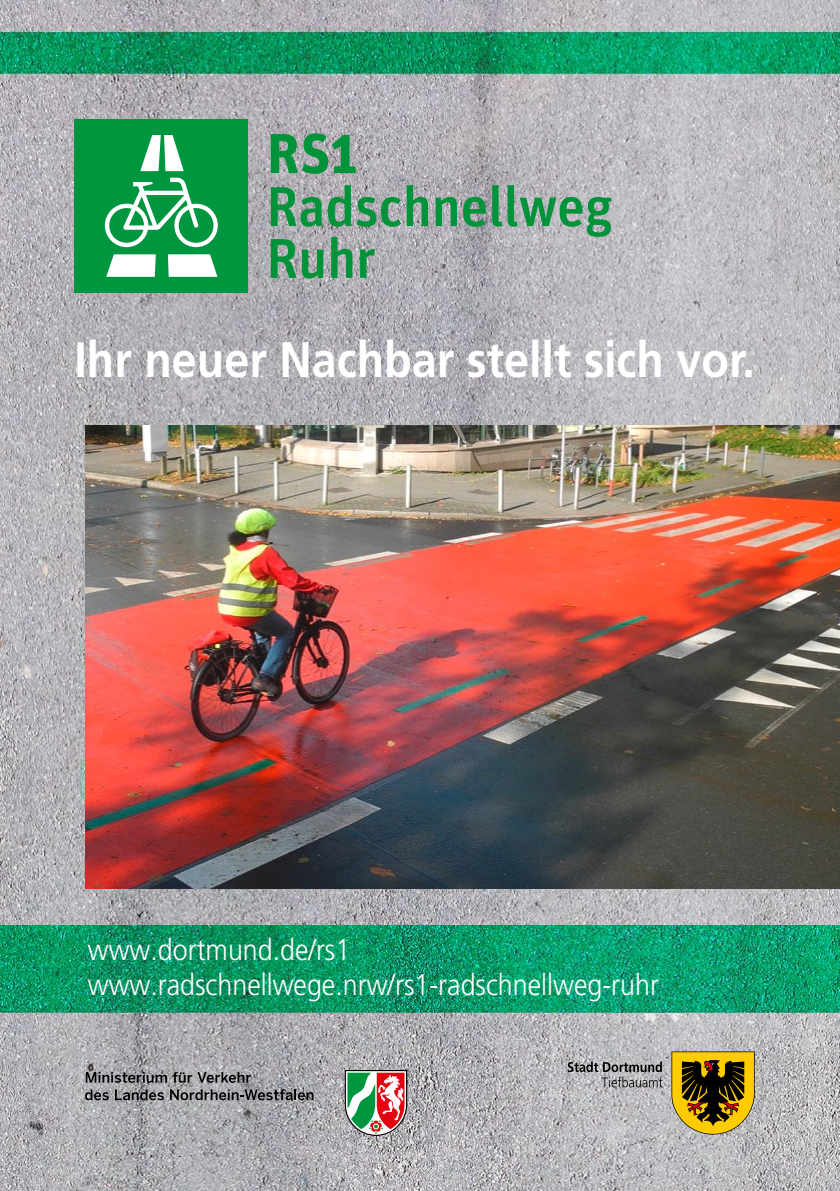
<style>
.page{position:relative;width:840px;height:1191px;background:#fff}
.page>*{position:absolute;margin:0;border:0;box-sizing:border-box;transform-origin:0 0}
.t1{font:500 56.2px/51.8px "Unit OT";letter-spacing:-.01em;color:#00933a}
.t2{font:700 56.2px "Unit OT";color:#00933a}
.t3{font:700 50px "Frutiger LT Pro";color:#fff;scale:.9 1}
.t4{font:300 29.8px/35.8px "Frutiger LT Pro";color:#fff;scale:.9 1}
.s1{font-size:59.4px}
</style>
<div class="page">
<img style="left:0;top:0;width:839px;height:1191px">
<svg style="left:671px;top:1051px;width:83px;height:83px"></svg>
<svg style="left:567px;top:1061px;width:95px;height:26px"></svg>
<img style="left:85px;top:425px;width:754px;height:463px">
<svg style="left:344px;top:1070px;width:63px;height:66px"></svg>
<svg style="left:86px;top:1072px;width:81px;height:10px"></svg>
<svg style="left:173px;top:1071px;width:78px;height:11px"></svg>
<svg style="left:85px;top:1089px;width:24px;height:11px"></svg>
<svg style="left:115px;top:1089px;width:49px;height:11px"></svg>
<svg style="left:170px;top:1089px;width:143px;height:11px"></svg>
<div style="left:74px;top:119px;width:174px;height:174px;background:#00963f"></div>
<svg style="left:105px;top:178px;width:113px;height:69px"></svg>
<svg style="left:106px;top:254px;width:50px;height:23px"></svg>
<svg style="left:168px;top:254px;width:49px;height:23px"></svg>
<svg style="left:140px;top:135px;width:44px;height:36px"></svg>
<img style="left:0;top:925px;width:839px;height:87px">
<h1 class="t2" style="left:267px;top:117px;width:93px">RS<span class="s1">1</span></h1>
<h1 class="t1" style="left:266px;top:180px;width:348px">Radschnellweg<br>Ruhr</h1>
<h2 class="t3" style="left:74px;top:330px;width:757px">Ihr neuer Nachbar stellt sich vor.</h2>
<p class="t4" style="left:88px;top:931px;width:635px">www.dortmund.de/rs1 www.radschnellwege.nrw/rs1-radschnellweg-ruhr</p>
</div>
